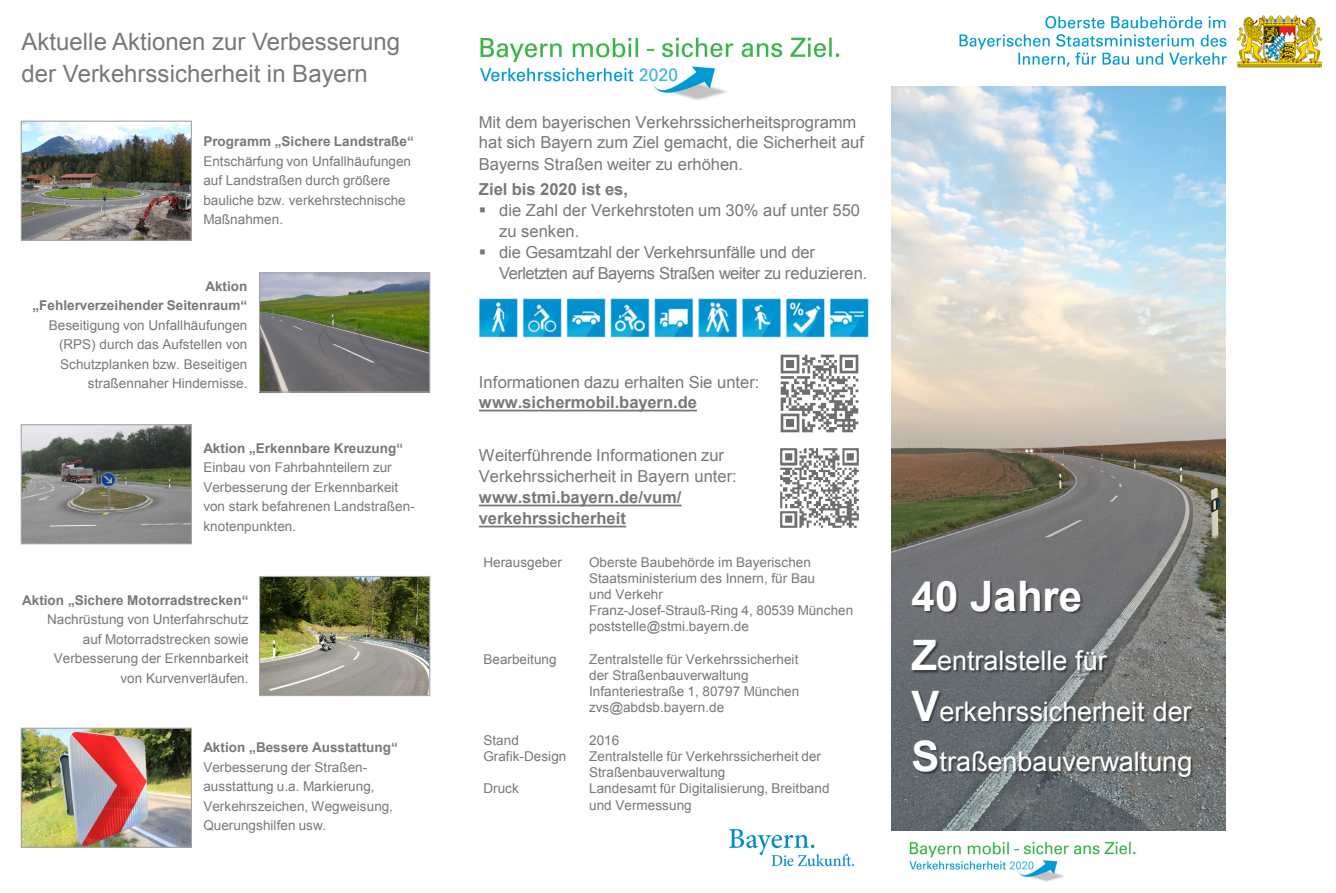
<style>
.page{position:relative;width:1336px;height:893px;background:#fff}
.page>*{position:absolute;margin:0;border:0;box-sizing:border-box;transform-origin:0 0}
.t1{font:700 42px "Arial";color:#fff}
.t2{font:27px/50.4px "Arial";color:#fff}
.t3{font:24px/33px "Arial";color:#76787b}
.t4{font:16.5px/21px "Arial";color:#76787b}
.t5{font:700 16.5px "Arial";color:#76787b}
.t6{font:13.5px/19.5px "Arial";letter-spacing:.005em;color:#76787b}
.s1{font-weight:700}
.s2{font-weight:700;font-size:42px}
</style>
<div class="page">
<img style="left:891px;top:86px;width:334px;height:744px">
<img style="left:891px;top:556px;width:176px;height:79px">
<img style="left:1067px;top:556px;width:68px;height:94px">
<img style="left:891px;top:616px;width:75px;height:51px">
<img style="left:919px;top:635px;width:215px;height:51px">
<img style="left:891px;top:667px;width:77px;height:50px">
<img style="left:922px;top:686px;width:297px;height:50px">
<img style="left:891px;top:717px;width:77px;height:93px">
<img style="left:922px;top:736px;width:252px;height:62px">
<img style="left:1174px;top:736px;width:45px;height:62px">
<svg style="left:479px;top:505px;width:202px;height:1px"></svg>
<svg style="left:479px;top:526px;width:147px;height:1px"></svg>
<svg style="left:479px;top:410px;width:218px;height:1px"></svg>
<img style="left:480px;top:37px;width:360px;height:64px">
<img style="left:909px;top:841px;width:227px;height:41px">
<img style="left:780px;top:354px;width:79px;height:79px">
<img style="left:959px;top:15px;width:364px;height:53px">
<img style="left:780px;top:448px;width:79px;height:80px">
<img style="left:729px;top:828px;width:126px;height:39px">
<img style="left:261px;top:578px;width:167px;height:116px">
<div style="left:259px;top:576px;width:171px;height:120px;border:1px solid #a7a5a6"></div>
<img style="left:261px;top:274px;width:167px;height:117px">
<div style="left:259px;top:272px;width:171px;height:121px;border:1px solid #a7a5a6"></div>
<img style="left:23px;top:426px;width:167px;height:116px">
<div style="left:21px;top:424px;width:171px;height:120px;border:1px solid #a7a5a6"></div>
<img style="left:23px;top:730px;width:167px;height:116px">
<div style="left:21px;top:728px;width:171px;height:120px;border:1px solid #a7a5a6"></div>
<img style="left:23px;top:123px;width:167px;height:116px">
<div style="left:21px;top:121px;width:171px;height:120px;border:1px solid #a7a5a6"></div>
<img style="left:478px;top:298px;width:391px;height:40px">
<p class="t3" style="left:21px;top:25px;width:380px">Aktuelle Aktionen zur Verbesserung der Verkehrssicherheit in Bayern</p>
<p class="t6" style="left:203px;top:132px;width:212px"><span class="s1">Programm „Sichere Landstraße“<br></span>Entschärfung von Unfallhäufungen auf Landstraßen durch größere bauliche bzw. verkehrstechnische<br>Maßnahmen.</p>
<p class="t6" style="left:32px;top:276px;width:216px;text-align:right"><span class="s1">Aktion<br>„Fehlerverzeihender Seitenraum“<br></span>Beseitigung von Unfallhäufungen (RPS) durch das Aufstellen von<br>Schutzplanken bzw. Beseitigen straßennaher Hindernisse.</p>
<p class="t6" style="left:203px;top:438px;width:213px"><span class="s1">Aktion „Erkennbare Kreuzung“<br></span>Einbau von Fahrbahnteilern zur<br>Verbesserung der Erkennbarkeit von stark befahrenen Landstraßen&shy;knotenpunkten.</p>
<p class="t6" style="left:22px;top:590px;width:228px;text-align:right"><span class="s1">Aktion „Sichere Motorradstrecken“<br></span>Nachrüstung von Unterfahrschutz<br>auf Motorradstrecken sowie<br>Verbesserung der Erkennbarkeit<br>von Kurvenverläufen.</p>
<p class="t6" style="left:203px;top:738px;width:196px"><span class="s1">Aktion „Bessere Ausstattung“<br></span>Verbesserung der Straßen&shy;ausstattung u.a. Markierung,<br>Verkehrszeichen, Wegweisung,<br>Querungshilfen usw.</p>
<p class="t4" style="left:479px;top:111px;width:386px">Mit dem bayerischen Verkehrssicherheitsprogramm hat sich Bayern zum Ziel gemacht, die Sicherheit auf<br>Bayerns Straßen weiter zu erhöhen.</p>
<p class="t5" style="left:479px;top:178px;width:150px">Ziel bis 2020 ist es,</p>
<p class="t4" style="left:499px;top:200px;width:362px;text-indent:-20px">▪ die Zahl der Verkehrstoten um 30% auf unter 550 zu senken.</p>
<p class="t4" style="left:499px;top:242px;width:369px;text-indent:-20px">▪ die Gesamtzahl der Verkehrsunfälle und der<br>Verletzten auf Bayerns Straßen weiter zu reduzieren.</p>
<p class="t4" style="left:479px;top:373px;width:282px;line-height:19.8px">Informationen dazu erhalten Sie unter: <span class="s1">www.sichermobil.bayern.de</span></p>
<p class="t4" style="left:479px;top:445px;width:259px">Weiterführende Informationen zur<br>Verkehrssicherheit in Bayern unter: <span class="s1">www.stmi.bayern.de/vum/ verkehrssicherheit</span></p>
<p class="t6" style="left:483px;top:552px;width:80px">Herausgeber</p>
<p class="t6" style="left:589px;top:554px;width:266px;line-height:16.2px">Oberste Baubehörde im Bayerischen<br>Staatsministerium des Innern, für Bau<br>und Verkehr<br>Franz-Josef-Strauß-Ring 4, 80539 München poststelle@stmi.bayern.de</p>
<p class="t6" style="left:483px;top:649px;width:75px">Bearbeitung</p>
<p class="t6" style="left:589px;top:651px;width:212px;line-height:16.2px">Zentralstelle für Verkehrssicherheit der Straßenbauverwaltung<br>Infanteriestraße 1, 80797 München zvs@abdsb.bayern.de</p>
<p class="t6" style="left:483px;top:730px;width:37px">Stand</p>
<p class="t6" style="left:589px;top:730px;width:32px">2016</p>
<p class="t6" style="left:483px;top:747px;width:84px">Grafik-Design</p>
<p class="t6" style="left:589px;top:748px;width:233px;line-height:16.2px">Zentralstelle für Verkehrssicherheit der<br>Straßenbauverwaltung</p>
<p class="t6" style="left:483px;top:779px;width:37px">Druck</p>
<p class="t6" style="left:589px;top:781px;width:242px;line-height:16.2px">Landesamt für Digitalisierung, Breitband und Vermessung</p>
<p class="t1" style="left:911px;top:568px;width:172px">40 Jahre</p>
<p class="t2" style="left:911px;top:636px;width:282px"><span class="s2">Z</span>entralstelle für<br><span class="s2">V</span>erkehrssicherheit der<br><span class="s2">S</span>traßenbauverwaltung</p>
</div>
